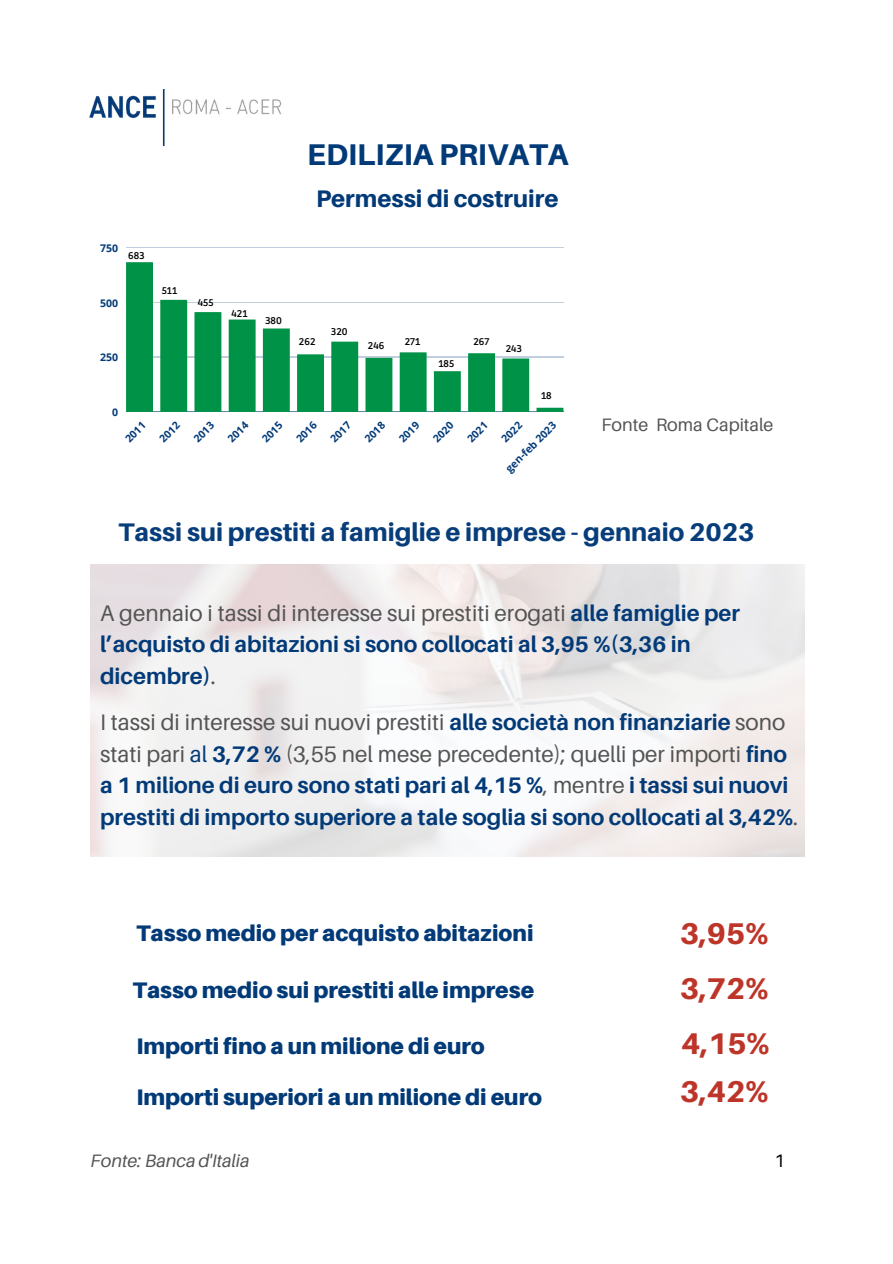
<style>
.page{position:relative;width:893px;height:1264px;background:#fff}
.page>*{position:absolute;margin:0;border:0;box-sizing:border-box;transform-origin:0 0}
.t1{font:800 30px/48px "Aileron";color:#bd3529}
.t2{font:800 30px "Aileron";color:#023a78}
.t3{font:800 25.5px "Aileron";color:#073d7a}
.t4{font:800 24px "Aileron";color:#023a78}
.t5{font:700 22.5px/31.5px "Aileron";color:#023a78}
.t6{font:900 22.5px "Aileron";color:#023a78}
.t7{font:italic 18px "Aileron";color:#545454}
.t8{font:18px "Aileron";color:#545454}
.t9{font:18px "Aileron";color:#000}
.t10{font:700 10.5px "Open Sans";color:#023a78}
.t11{font:700 9.75px "Ruda";color:#000}
.s1{font-weight:400;color:#545454}
.s2{font-weight:400}
</style>
<div class="page">
<img style="left:89px;top:89px;width:193px;height:56px">
<hr style="left:126px;top:247px;width:437px;height:1px;background:#023a78">
<hr style="left:126px;top:302px;width:437px;height:1px;background:#023a78">
<hr style="left:126px;top:357px;width:437px;height:1px;background:#023a78">
<hr style="left:126px;top:411px;width:437px;height:1px;background:#023a78">
<div style="left:126px;top:262px;width:27px;height:150px;background:#009246"></div>
<div style="left:160px;top:300px;width:27px;height:112px;background:#009246"></div>
<div style="left:194px;top:312px;width:27px;height:100px;background:#009246"></div>
<div style="left:229px;top:319px;width:26px;height:93px;background:#009246"></div>
<div style="left:263px;top:328px;width:27px;height:84px;background:#009246"></div>
<svg style="left:297px;top:354px;width:27px;height:58px;background:#029247"></svg>
<div style="left:331px;top:341px;width:27px;height:71px;background:#009246"></div>
<svg style="left:365px;top:358px;width:27px;height:54px"></svg>
<div style="left:399px;top:352px;width:27px;height:60px;background:#009246"></div>
<svg style="left:434px;top:371px;width:27px;height:41px"></svg>
<div style="left:468px;top:353px;width:27px;height:59px;background:#009246"></div>
<svg style="left:502px;top:358px;width:27px;height:54px"></svg>
<svg style="left:536px;top:408px;width:27px;height:4px"></svg>
<p class="t10" style="left:100px;top:240px;width:20px">750</p>
<p class="t11" style="left:128px;top:250px;width:18px">683</p>
<p class="t10" style="left:100px;top:295px;width:20px">500</p>
<p class="t11" style="left:162px;top:285px;width:17px">511</p>
<p class="t10" style="left:100px;top:350px;width:20px">250</p>
<p class="t10" style="left:112px;top:405px;width:8px">0</p>
<h1 class="t2" style="left:307px;top:136px;width:263px">EDILIZIA PRIVATA</h1>
<p class="t4" style="left:316px;top:183px;width:244px">Permessi di costruire</p>
<p class="t11" style="left:198px;top:297px;width:17px">455</p>
<p class="t11" style="left:231px;top:308px;width:18px">421</p>
<p class="t11" style="left:265px;top:315px;width:18px">380</p>
<p class="t11" style="left:299px;top:335px;width:18px">262</p>
<p class="t11" style="left:331px;top:326px;width:18px">320</p>
<p class="t11" style="left:368px;top:340px;width:18px">246</p>
<p class="t11" style="left:404px;top:335px;width:17px">271</p>
<p class="t11" style="left:438px;top:357px;width:17px">185</p>
<p class="t11" style="left:473px;top:335px;width:18px">267</p>
<p class="t11" style="left:505px;top:343px;width:18px">243</p>
<p class="t11" style="left:541px;top:390px;width:12px">18</p>
<p class="t10" style="left:122px;top:435px;width:26px;rotate:-45deg">2011</p>
<p class="t10" style="left:156px;top:435px;width:26px;rotate:-45deg">2012</p>
<p class="t10" style="left:190px;top:435px;width:26px;rotate:-45deg">2013</p>
<p class="t10" style="left:224px;top:435px;width:26px;rotate:-45deg">2014</p>
<p class="t10" style="left:258px;top:435px;width:26px;rotate:-45deg">2015</p>
<p class="t10" style="left:293px;top:435px;width:26px;rotate:-45deg">2016</p>
<p class="t10" style="left:327px;top:435px;width:26px;rotate:-45deg">2017</p>
<p class="t10" style="left:361px;top:435px;width:26px;rotate:-45deg">2018</p>
<p class="t10" style="left:395px;top:435px;width:26px;rotate:-45deg">2019</p>
<p class="t10" style="left:429px;top:435px;width:26px;rotate:-45deg">2020</p>
<p class="t10" style="left:464px;top:435px;width:26px;rotate:-45deg">2021</p>
<p class="t10" style="left:498px;top:435px;width:26px;rotate:-45deg">2022</p>
<p class="t10" style="left:502px;top:465px;width:68px;rotate:-45deg">gen-feb 2023</p>
<p class="t8" style="left:601px;top:413px;width:174px">Fonte Roma Capitale</p>
<p class="t3" style="left:119px;top:516px;width:637px">Tassi sui prestiti a famiglie e imprese - gennaio 2023</p>
<p class="t5" style="left:100px;top:596px;width:641px"><span class="s1">A gennaio i tassi di interesse sui prestiti erogati</span> alle famiglie per l’acquisto di abitazioni si sono collocati al 3,95 %(3,36 in dicembre)<span class="s1">.</span></p>
<p class="t5" style="left:100px;top:706px;width:699px"><span class="s1">I tassi di interesse sui nuovi prestiti</span> alle società non finanziarie <span class="s1">sono stati pari</span> <span class="s2">al</span> 3,72 % <span class="s1">(3,55 nel mese precedente); quelli per importi</span> fino a 1 milione di euro sono stati pari al 4,15 %<span class="s1">, mentre</span> i tassi sui nuovi prestiti di importo superiore a tale soglia si sono collocati al 3,42%<span class="s1">.</span></p>
<p class="t6" style="left:136px;top:919px;width:398px">Tasso medio per acquisto abitazioni</p>
<h1 class="t1" style="left:680px;top:908px;width:90px">3,95%</h1>
<p class="t6" style="left:133px;top:976px;width:403px">Tasso medio sui prestiti alle imprese</p>
<h1 class="t1" style="left:680px;top:963px;width:90px">3,72%</h1>
<p class="t6" style="left:136px;top:1031px;width:350px">Importi fino a un milione di euro</p>
<p class="t6" style="left:136px;top:1083px;width:407px">Importi superiori a un milione di euro</p>
<h1 class="t1" style="left:680px;top:1019px;width:91px">4,15%<br>3,42%</h1>
<p class="t7" style="left:90px;top:1149px;width:160px">Fonte: Banca d'Italia</p>
<p class="t9" style="left:774px;top:1149px;width:12px">1</p>
</div>
